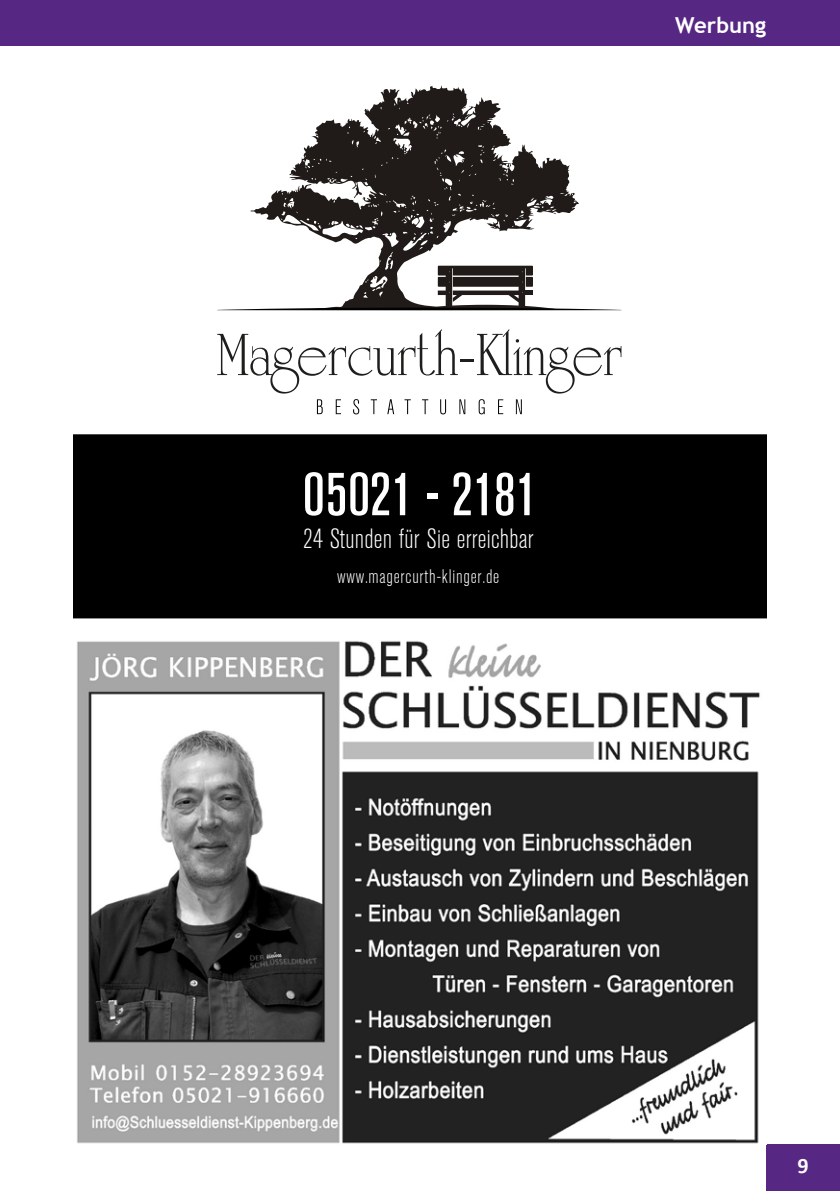
<style>
.page{position:relative;width:840px;height:1191px;background:#fff}
.page>*{position:absolute;margin:0;border:0;box-sizing:border-box;transform-origin:0 0}
.t1{font:500 condensed 60.2px "Akzidenz Grotesk BE";color:#fff}
.t2{font:300 condensed 27.6px "Akzidenz Grotesk BE";letter-spacing:.01em;color:#fff}
.t3{font:700 22px "Trebuchet MS";color:#fff}
.t4{font:700 22px "Calibri";color:#fbfbfb}
.t5{font:300 condensed 19.4px "Akzidenz Grotesk BE";letter-spacing:.04em;color:#fff}
</style>
<div class="page">
<div style="left:0;top:0;width:839px;height:45px;background:#562884"></div>
<div style="left:765px;top:1144px;width:74px;height:47px;background:#562884"></div>
<img style="left:77px;top:641px;width:683px;height:503px">
<div style="left:73px;top:434px;width:693px;height:184px;background:#000"></div>
<svg style="left:250px;top:85px;width:328px;height:222px"></svg>
<svg style="left:217px;top:329px;width:404px;height:64px"></svg>
<svg style="left:317px;top:399px;width:5px;height:15px"></svg>
<svg style="left:335px;top:399px;width:6px;height:15px"></svg>
<svg style="left:353px;top:399px;width:6px;height:15px"></svg>
<svg style="left:370px;top:399px;width:7px;height:15px"></svg>
<svg style="left:387px;top:399px;width:7px;height:15px"></svg>
<svg style="left:404px;top:399px;width:6px;height:15px"></svg>
<svg style="left:422px;top:399px;width:6px;height:15px"></svg>
<svg style="left:440px;top:399px;width:6px;height:15px"></svg>
<svg style="left:459px;top:399px;width:6px;height:15px"></svg>
<svg style="left:478px;top:399px;width:6px;height:15px"></svg>
<svg style="left:498px;top:399px;width:5px;height:15px"></svg>
<svg style="left:515px;top:399px;width:6px;height:15px"></svg>
<svg style="left:217px;top:307px;width:404px;height:3px"></svg>
<p class="t3" style="left:674px;top:12px;width:92px">Werbung</p>
<h1 class="t1" style="left:303px;top:461px;width:235px">05021 - 2181</h1>
<p class="t2" style="left:303px;top:523px;width:232px">24 Stunden für Sie erreichbar</p>
<p class="t5" style="left:337px;top:565px;width:164px">www.magercurth-klinger.de</p>
<p class="t4" style="left:797px;top:1150px;width:13px">9</p>
</div>
